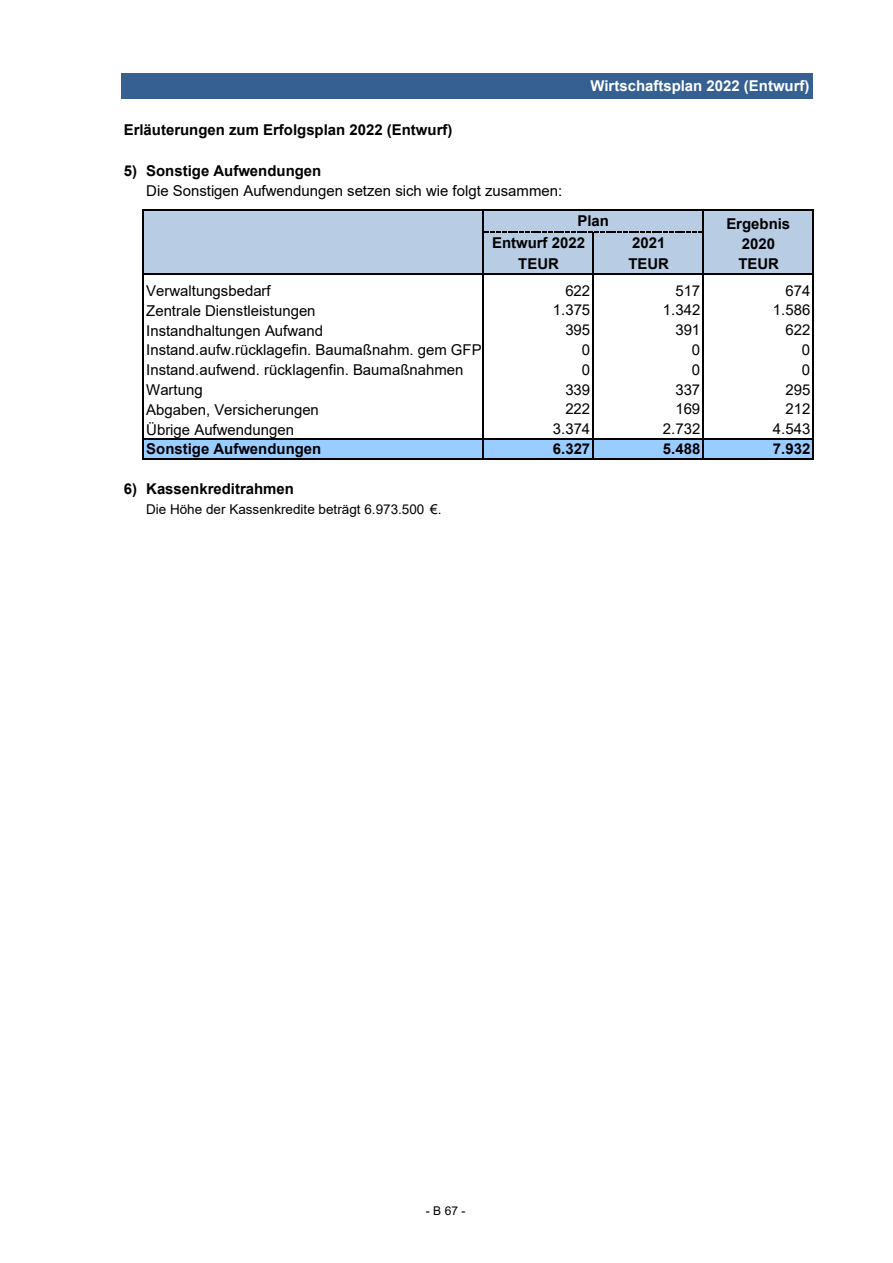
<style>
.page{position:relative;width:893px;height:1263px;background:#fff}
.page>*{position:absolute;margin:0;border:0;box-sizing:border-box;transform-origin:0 0}
.t1{font:15px "Arial";color:#000}
.t2{font:700 15px/19.2px "Arial";color:#000;text-align:center}
.t3{font:700 15px "Arial";color:#fff}
.t4{font:13.5px "Arial";color:#000}
.t5{font:12px "Arial";color:#000}
</style>
<div class="page">
<div style="left:121px;top:74px;width:692px;height:25px;background:#366092"></div>
<div style="left:143px;top:210px;width:670px;height:7px;background:#b8cce4"></div>
<div style="left:143px;top:216px;width:670px;height:17px;background:#b8cce4"></div>
<div style="left:143px;top:232px;width:670px;height:21px;background:#b8cce4"></div>
<div style="left:143px;top:253px;width:670px;height:21px;background:#b8cce4"></div>
<div style="left:143px;top:439px;width:670px;height:20px;background:#9cf"></div>
<hr style="left:143px;top:209px;width:1px;height:250px;background:#000">
<hr style="left:482px;top:210px;width:1px;height:249px;background:#000">
<hr style="left:702px;top:210px;width:1px;height:249px;background:#000">
<hr style="left:812px;top:210px;width:1px;height:249px;background:#000">
<hr style="left:592px;top:232px;width:1px;height:227px;background:#000">
<hr style="left:144px;top:209px;width:669px;height:1px;background:#000">
<svg style="left:485px;top:232px;width:217px;height:1px"></svg>
<hr style="left:144px;top:273px;width:669px;height:1px;background:#000">
<hr style="left:144px;top:438px;width:669px;height:2px;background:#000">
<hr style="left:144px;top:458px;width:669px;height:1px;background:#000">
<p class="t3" style="left:590px;top:81px;width:221px">Wirtschaftsplan 2022 (Entwurf)</p>
<p class="t2" style="left:124px;top:122px;width:330px">Erläuterungen zum Erfolgsplan 2022 (Entwurf)</p>
<p class="t2" style="left:124px;top:162px;width:199px">5) Sonstige Aufwendungen</p>
<p class="t1" style="left:146px;top:185px;width:417px">Die Sonstigen Aufwendungen setzen sich wie folgt zusammen:</p>
<p class="t2" style="left:492px;top:235px;width:94px">Entwurf 2022</p>
<p class="t2" style="left:632px;top:235px;width:35px">2021</p>
<p class="t2" style="left:518px;top:255px;width:42px">TEUR</p>
<p class="t2" style="left:628px;top:255px;width:42px">TEUR</p>
<p class="t2" style="left:738px;top:255px;width:42px">TEUR</p>
<p class="t1" style="left:146px;top:285px;width:126px">Verwaltungsbedarf</p>
<p class="t1" style="left:565px;top:285px;width:26px">622</p>
<p class="t1" style="left:675px;top:285px;width:26px">517</p>
<p class="t1" style="left:785px;top:285px;width:26px">674</p>
<p class="t1" style="left:146px;top:305px;width:171px">Zentrale Dienstleistungen</p>
<p class="t1" style="left:553px;top:304px;width:39px">1.375</p>
<p class="t1" style="left:663px;top:304px;width:39px">1.342</p>
<p class="t1" style="left:773px;top:304px;width:39px">1.586</p>
<p class="t1" style="left:146px;top:325px;width:178px">Instandhaltungen Aufwand</p>
<p class="t1" style="left:565px;top:324px;width:26px">395</p>
<p class="t1" style="left:675px;top:324px;width:26px">391</p>
<p class="t1" style="left:785px;top:324px;width:26px">622</p>
<p class="t1" style="left:146px;top:344px;width:337px">Instand.aufw.rücklagefin. Baumaßnahm. gem GFP</p>
<p class="t1" style="left:582px;top:344px;width:10px">0</p>
<p class="t1" style="left:692px;top:344px;width:10px">0</p>
<p class="t1" style="left:802px;top:344px;width:10px">0</p>
<p class="t1" style="left:146px;top:364px;width:319px">Instand.aufwend. rücklagenfin. Baumaßnahmen</p>
<p class="t1" style="left:582px;top:364px;width:10px">0</p>
<p class="t1" style="left:692px;top:364px;width:10px">0</p>
<p class="t1" style="left:802px;top:364px;width:10px">0</p>
<p class="t1" style="left:146px;top:384px;width:58px">Wartung</p>
<p class="t1" style="left:565px;top:384px;width:26px">339</p>
<p class="t1" style="left:675px;top:384px;width:26px">337</p>
<p class="t1" style="left:785px;top:384px;width:26px">295</p>
<p class="t1" style="left:146px;top:404px;width:174px">Abgaben, Versicherungen</p>
<p class="t1" style="left:565px;top:403px;width:26px">222</p>
<p class="t1" style="left:675px;top:403px;width:26px">169</p>
<p class="t1" style="left:785px;top:403px;width:26px">212</p>
<p class="t1" style="left:146px;top:424px;width:149px">Übrige Aufwendungen</p>
<p class="t1" style="left:553px;top:423px;width:39px">3.374</p>
<p class="t1" style="left:663px;top:423px;width:39px">2.732</p>
<p class="t1" style="left:773px;top:423px;width:39px">4.543</p>
<p class="t2" style="left:146px;top:441px;width:177px">Sonstige Aufwendungen</p>
<p class="t2" style="left:553px;top:441px;width:39px">6.327</p>
<p class="t2" style="left:663px;top:441px;width:39px">5.488</p>
<p class="t2" style="left:773px;top:441px;width:39px">7.932</p>
<p class="t2" style="left:124px;top:480px;width:172px">6) Kassenkreditrahmen</p>
<p class="t4" style="left:146px;top:504px;width:297px">Die Höhe der Kassenkredite beträgt 6.973.500 €.</p>
<p class="t2" style="left:577px;top:212px;width:33px">Plan</p>
<p class="t2" style="left:726px;top:216px;width:65px">Ergebnis<br>2020</p>
<p class="t5" style="left:426px;top:1206px;width:41px">- B 67 -</p>
</div>
